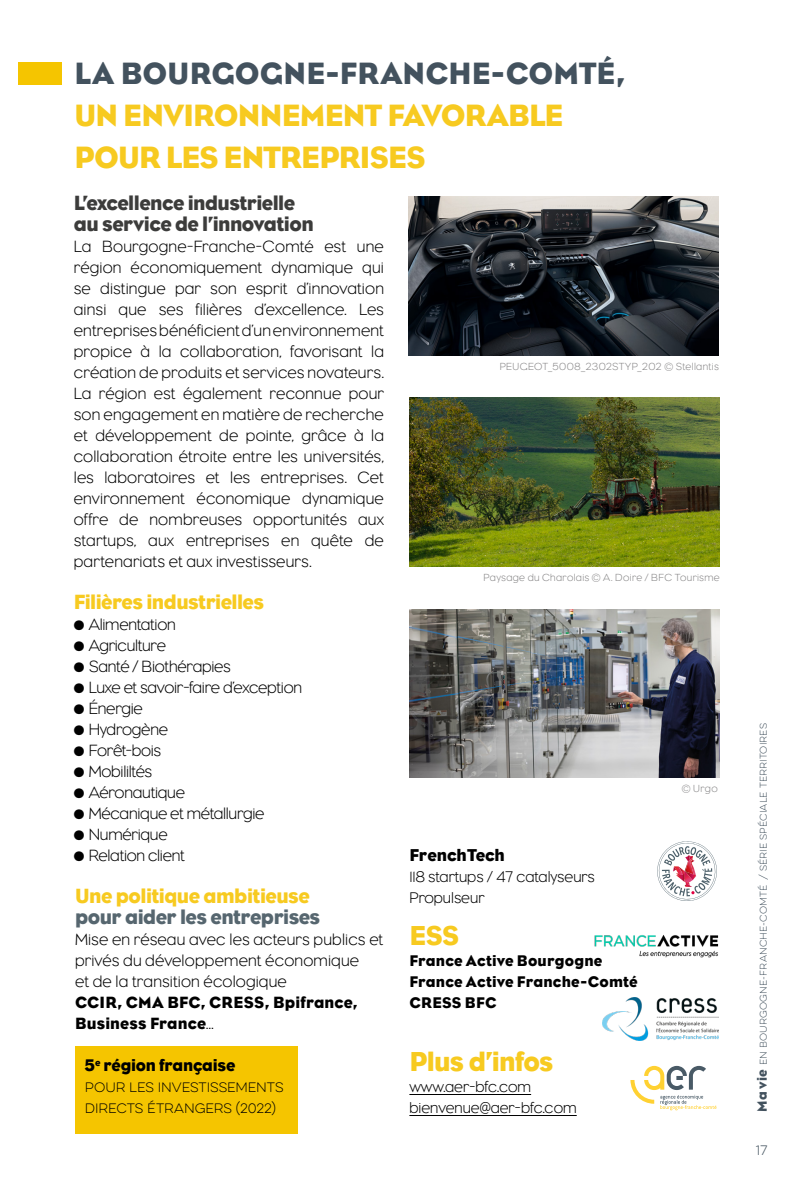
<style>
.page{position:relative;width:794px;height:1191px;background:#fff}
.page>*{position:absolute;margin:0;border:0;box-sizing:border-box;transform-origin:0 0}
.t1{font:31.5px/42px "Eagle";letter-spacing:-.025em;color:#f7ca20}
.t2{font:31.5px "Eagle";letter-spacing:.005em;color:#43525e}
.t3{font:28px "Eagle";letter-spacing:-.03em;color:#f7ca20}
.t4{font:21px/21px "Eagle";letter-spacing:-.025em;color:#3c3c3b}
.t5{font:21px "Eagle";letter-spacing:-.025em;color:#f7ca20}
.t6{font:21px "Eagle";letter-spacing:-.025em;color:#56666f}
.t7{font:17.5px "Eagle";color:#000}
.t8{font:17.15px "Eagle";letter-spacing:-.015em;color:#000}
.t9{font:300 16.62px/21px "Eagle";letter-spacing:-.01em;color:#000;text-align:justify}
.t10{font:300 16.62px/21px "Eagle";letter-spacing:.01em;color:#000}
.t11{font:16.62px/21px "Eagle";letter-spacing:.015em;color:#000}
.t12{font:300 15.75px/21px "Eagle";color:#000}
.t13{font:15.75px/21px "Eagle";letter-spacing:.01em;color:#000}
.t14{font:100 12.25px/21px "Eveleth Clean";letter-spacing:-.01em;color:#000}
.t15{font:100 12.25px "Eveleth Clean";color:#43525e}
.t16{font:300 10.5px "Eagle";letter-spacing:.035em;color:#868586}
.t17{font:100 8.75px "Eveleth Clean";letter-spacing:.015em;color:#43525e}
.s1{font-weight:300}
.s2{font-family:"Eagle";font-weight:400;font-size:14px}
</style>
<div class="page">
<div style="left:19px;top:63px;width:43px;height:22px;background:#f5c500"></div>
<svg style="left:657px;top:841px;width:60px;height:60px"></svg>
<hr style="left:409px;top:1094px;width:122px;height:1px;background:#000">
<hr style="left:409px;top:1115px;width:168px;height:1px;background:#000">
<img style="left:594px;top:935px;width:124px;height:23px">
<img style="left:602px;top:997px;width:116px;height:43px">
<svg style="left:630px;top:1065px;width:86px;height:45px"></svg>
<img style="left:409px;top:609px;width:310px;height:168px">
<img style="left:409px;top:196px;width:310px;height:160px">
<img style="left:409px;top:397px;width:310px;height:169px">
<div style="left:75px;top:1046px;width:223px;height:87px;background:#f5c500"></div>
<h1 class="t2" style="left:74px;top:55px;width:552px">LA BOURGOGNE-FRANCHE-COMTÉ,</h1>
<h1 class="t1" style="left:74px;top:94px;width:490px">UN ENVIRONNEMENT FAVORABLE<br>POUR LES ENTREPRISES</h1>
<p class="t4" style="left:74px;top:192px;width:241px">L’excellence industrielle au service de l’innovation</p>
<p class="t9" style="left:74px;top:236px;width:312px">La Bourgogne-Franche-Comté est une région économiquement dynamique qui se distingue par son esprit d’innovation ainsi que ses filières d’excellence. Les entreprises bénéficient d’un environnement propice à la collaboration, favorisant la création de produits et services novateurs.<br>La région est également reconnue pour son engagement en matière de recherche et développement de pointe, grâce à la collaboration étroite entre les universités, les laboratoires et les entreprises. Cet environnement économique dynamique offre de nombreuses opportunités aux startups, aux entreprises en quête de partenariats et aux investisseurs.</p>
<p class="t16" style="left:500px;top:361px;width:221px">PEUGEOT_5008_2302STYP_202 © Stellantis</p>
<p class="t5" style="left:74px;top:590px;width:192px">Filières industrielles</p>
<p class="t9" style="left:74px;top:614px;width:103px">• Alimentation</p>
<p class="t9" style="left:74px;top:635px;width:94px">• Agriculture</p>
<p class="t9" style="left:74px;top:656px;width:158px">• Santé / Biothérapies</p>
<p class="t9" style="left:74px;top:677px;width:230px">• Luxe et savoir-faire d’exception</p>
<p class="t9" style="left:74px;top:698px;width:71px">• Énergie</p>
<p class="t9" style="left:74px;top:719px;width:96px">• Hydrogène</p>
<p class="t9" style="left:74px;top:740px;width:89px">• Forêt-bois</p>
<p class="t9" style="left:74px;top:761px;width:80px">• Mobililtés</p>
<p class="t9" style="left:74px;top:782px;width:113px">• Aéronautique</p>
<p class="t9" style="left:74px;top:803px;width:192px">• Mécanique et métallurgie</p>
<p class="t9" style="left:74px;top:824px;width:95px">• Numérique</p>
<p class="t9" style="left:74px;top:845px;width:112px">• Relation client</p>
<p class="t5" style="left:75px;top:884px;width:236px">Une politique ambitieuse</p>
<p class="t6" style="left:75px;top:905px;width:247px">pour aider les entreprises</p>
<p class="t10" style="left:75px;top:929px;width:310px">Mise en réseau avec les acteurs publics et privés du développement économique<br>et de la transition écologique</p>
<p class="t11" style="left:75px;top:992px;width:284px">CCIR, CMA BFC, CRESS, Bpifrance,<br>Business France<span class="s1">...</span></p>
<p class="t8" style="left:85px;top:1055px;width:152px">5<sup>e</sup> région française</p>
<p class="t14" style="left:85px;top:1077px;width:200px">POUR LES INVESTISSEMENTS<br>DIRECTS ÉTRANGERS (2022)</p>
<p class="t16" style="left:483px;top:571px;width:238px">Paysage du Charolais © A. Doire / BFC Tourisme</p>
<p class="t7" style="left:409px;top:845px;width:97px">FrenchTech</p>
<p class="t12" style="left:409px;top:866px;width:187px">118 startups / 47 catalyseurs<br>Propulseur</p>
<h2 class="t3" style="left:409px;top:920px;width:51px">ESS</h2>
<p class="t13" style="left:409px;top:950px;width:230px">France Active Bourgogne<br>France Active Franche-Comté<br>CRESS BFC</p>
<h2 class="t3" style="left:409px;top:1046px;width:145px">Plus d’infos</h2>
<p class="t12" style="left:409px;top:1076px;width:169px">www.aer-bfc.com bienvenue@aer-bfc.com</p>
<p class="t16" style="left:682px;top:783px;width:37px">© Urgo</p>
<p class="t17" style="left:757px;top:1112px;width:390px;rotate:-90deg"><span class="s2">Ma vie</span> EN BOURGOGNE-FRANCHE-COMTÉ / SÉRIE SPÉCIALE TERRITOIRES</p>
<p class="t15" style="left:755px;top:1142px;width:13px">17</p>
</div>
